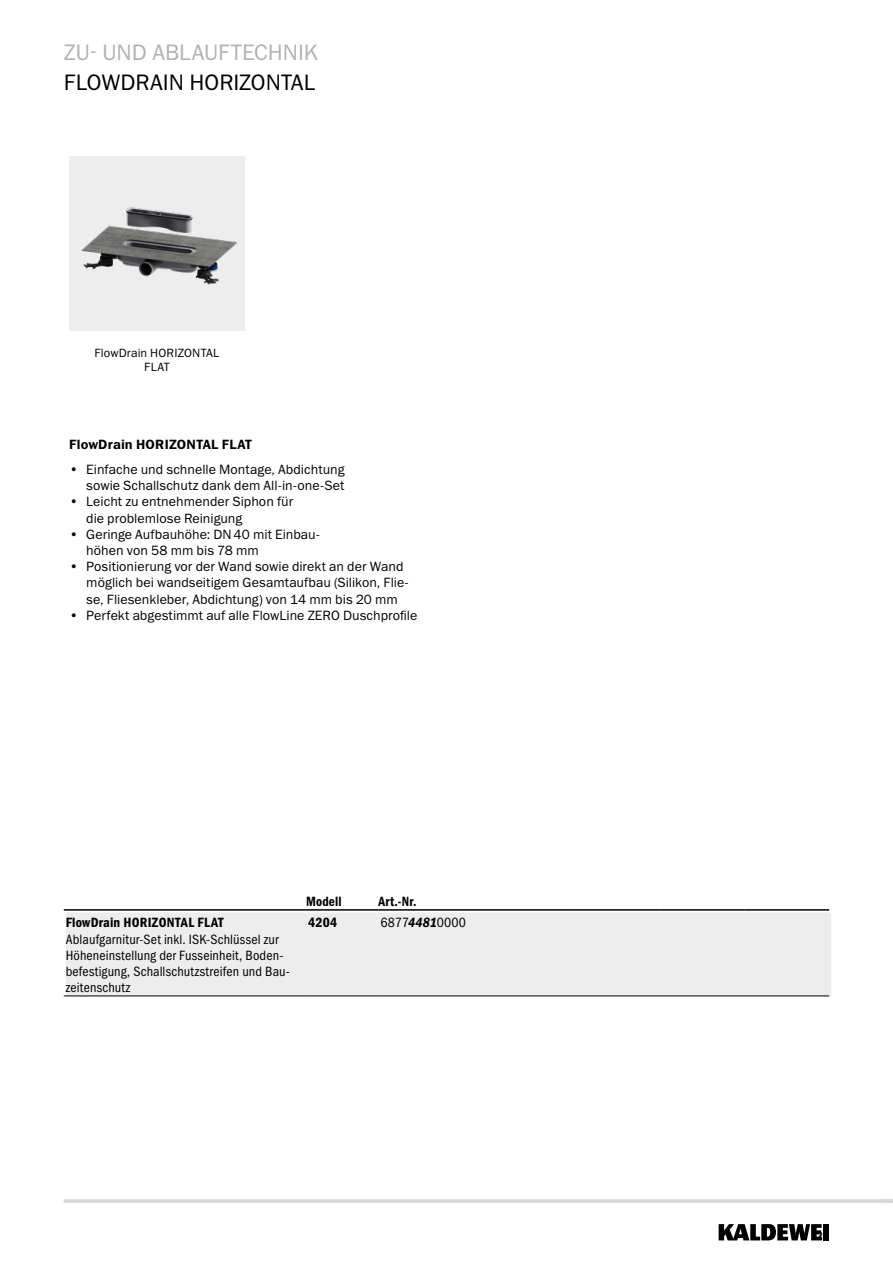
<style>
.page{position:relative;width:893px;height:1263px;background:#fff}
.page>*{position:absolute;margin:0;border:0;box-sizing:border-box;transform-origin:0 0}
.t1{font:22.5px "Franklin Gothic ITC";color:#b3b2b2}
.t2{font:22.5px "Franklin Gothic ITC";color:#000}
.t3{font:13.5px/16.2px "Franklin Gothic ITC";letter-spacing:.005em;color:#000}
.t4{font:13.5px/16.2px "Franklin Gothic Cond ITC";letter-spacing:.01em;color:#000}
.t5{font:600 13.5px "Franklin Gothic Cond ITC";letter-spacing:.02em;color:#000}
.t6{font:600 13.5px "Franklin Gothic ITC";letter-spacing:.01em;color:#000}
.t7{font:600 13.5px "Franklin Gothic Cond ITC";letter-spacing:.02em;color:#000;scale:.95 1}
.t8{font:12px/14.4px "Franklin Gothic ITC";letter-spacing:.01em;color:#000;text-align:center}
.t9{font:600 12px "Franklin Gothic Cond ITC";color:#000}
.s1{font-family:"Franklin Gothic Cond ITC"}
.s2{font-weight:600;font-style:italic}
</style>
<div class="page">
<div style="left:824px;top:1224px;width:5px;height:16px;background:#000"></div>
<svg style="left:719px;top:1224px;width:103px;height:16px"></svg>
<hr style="left:64px;top:1199px;width:829px;height:3px;background:#dad7d0">
<div style="left:69px;top:156px;width:176px;height:174px;background:#ededed"></div>
<img style="left:81px;top:207px;width:156px;height:78px">
<div style="left:66px;top:913px;width:765px;height:83px;background:#ededed"></div>
<hr style="left:64px;top:909px;width:242px;height:2px;background:#000">
<hr style="left:306px;top:909px;width:72px;height:2px;background:#000">
<hr style="left:378px;top:909px;width:94px;height:2px;background:#000">
<hr style="left:472px;top:909px;width:102px;height:2px;background:#000">
<hr style="left:574px;top:909px;width:85px;height:2px;background:#000">
<hr style="left:659px;top:909px;width:85px;height:2px;background:#000">
<hr style="left:744px;top:909px;width:85px;height:2px;background:#000">
<hr style="left:744px;top:996px;width:85px;height:1px;background:#000">
<hr style="left:659px;top:996px;width:85px;height:1px;background:#000">
<hr style="left:574px;top:996px;width:85px;height:1px;background:#000">
<hr style="left:472px;top:996px;width:102px;height:1px;background:#000">
<hr style="left:378px;top:996px;width:94px;height:1px;background:#000">
<hr style="left:306px;top:996px;width:72px;height:1px;background:#000">
<hr style="left:64px;top:996px;width:242px;height:1px;background:#000">
<h1 class="t1" style="left:64px;top:39px;width:256px">ZU- UND ABLAUFTECHNIK</h1>
<h1 class="t2" style="left:64px;top:69px;width:253px">FLOWDRAIN HORIZONTAL</h1>
<p class="t8" style="left:95px;top:346px;width:126px">FlowDrain HORIZONTAL<br>FLAT</p>
<p class="t6" style="left:69px;top:436px;width:184px">FlowDrain HORIZONTAL FLAT</p>
<p class="t3" style="left:69px;top:461px;width:277px;text-align:right"><span class="s1">•</span> Einfache und schnelle Montage, Abdichtung sowie Schallschutz dank dem All-in-one-Set</p>
<p class="t3" style="left:86px;top:494px;width:209px;text-indent:-17px"><span class="s1">•</span> Leicht zu entnehmender Siphon für die problemlose Reinigung</p>
<p class="t3" style="left:86px;top:526px;width:235px;text-indent:-17px"><span class="s1">•</span> Geringe Aufbauhöhe: DN40 mit Einbau&shy;höhen von 58 mm bis 78 mm</p>
<p class="t3" style="left:86px;top:558px;width:324px;text-indent:-17px"><span class="s1">•</span> Positionierung vor der Wand sowie direkt an der Wand möglich bei wandseitigem Gesamtaufbau (Silikon, Flie&shy;se, Fliesenkleber, Abdichtung) von 14 mm bis 20 mm</p>
<p class="t3" style="left:69px;top:607px;width:350px"><span class="s1">•</span> Perfekt abgestimmt auf alle FlowLine ZERO Duschprofile</p>
<p class="t5" style="left:66px;top:915px;width:159px">FlowDrain HORIZONTAL FLAT</p>
<p class="t4" style="left:66px;top:931px;width:226px">Ablaufgarnitur-Set inkl. ISK-Schlüssel zur Höheneinstellung der Fusseinheit, Boden&shy;befestigung, Schallschutzstreifen und Bau&shy;zeitenschutz</p>
<p class="t7" style="left:306px;top:893px;width:39px">Modell</p>
<p class="t7" style="left:378px;top:893px;width:42px">Art.-Nr.</p>
<p class="t5" style="left:308px;top:915px;width:31px">4204</p>
<p class="t4" style="left:380px;top:915px;width:87px">6877<span class="s2">4481</span>0000</p>
<p class="t9" style="left:816px;top:1229px;width:14px">28</p>
</div>
